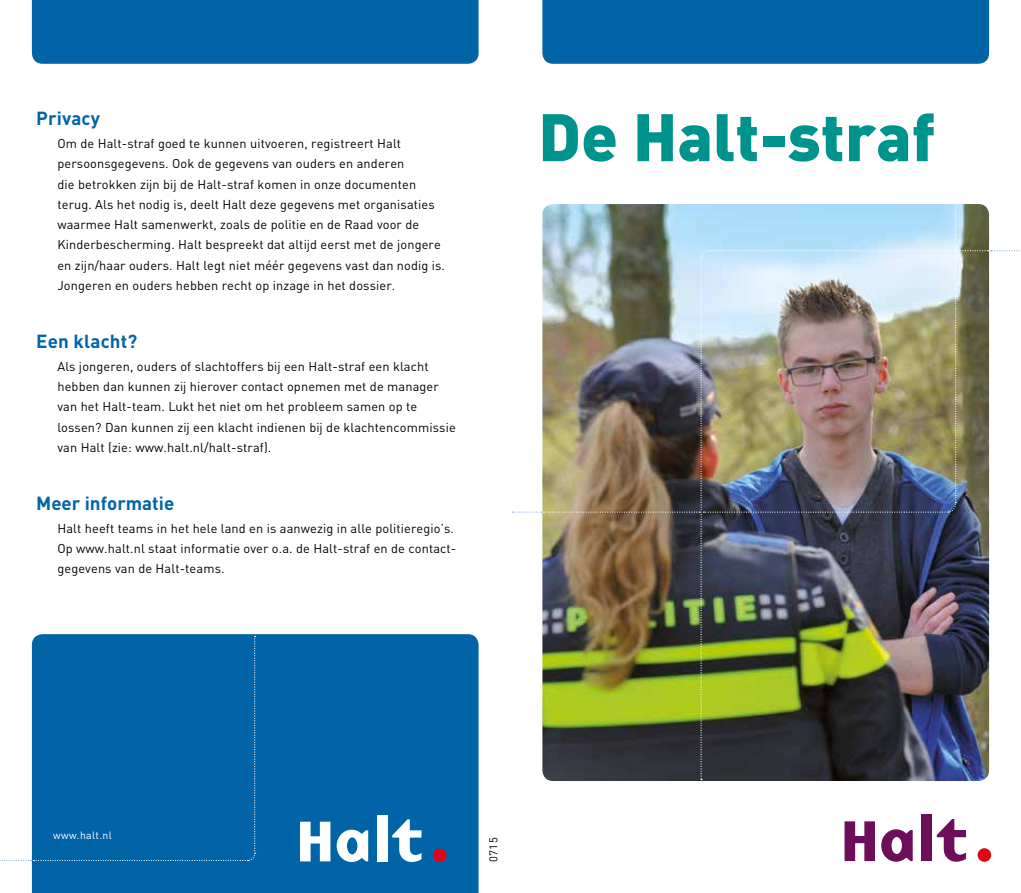
<style>
.page{position:relative;width:1021px;height:893px;background:#fff}
.page>*{position:absolute;margin:0;border:0;box-sizing:border-box;transform-origin:0 0}
.t1{font:900 66px "DIN Pro";color:#00928c}
.t2{font:700 18.75px "DIN";letter-spacing:.01em;color:#0064a7}
.t3{font:700 18.75px "DIN Pro";color:#0064a7}
.t4{font:12.75px/20.2px "DIN Pro";letter-spacing:.01em;color:#000}
.t5{font:11.25px "DIN Pro";color:#000}
.t6{font:10.5px "DIN Pro";letter-spacing:.03em;color:#fff}
</style>
<div class="page">
<div style="left:542px;top:0;width:447px;height:64px;background:#0064a7"></div>
<div style="left:32px;top:0;width:446px;height:64px;background:#0064a7"></div>
<svg style="left:844px;top:821px;width:31px;height:40px"></svg>
<svg style="left:881px;top:829px;width:31px;height:33px"></svg>
<div style="left:921px;top:815px;width:11px;height:46px;background:#6c0e5a"></div>
<svg style="left:936px;top:819px;width:30px;height:43px"></svg>
<div style="left:977px;top:848px;width:14px;height:14px;background:#dc0714;border-radius:50%"></div>
<div style="left:32px;top:634px;width:446px;height:259px;background:#0064a7"></div>
<svg style="left:300px;top:822px;width:30px;height:39px"></svg>
<svg style="left:337px;top:830px;width:31px;height:32px"></svg>
<div style="left:377px;top:815px;width:10px;height:46px;background:#fff"></div>
<svg style="left:392px;top:819px;width:29px;height:43px"></svg>
<div style="left:433px;top:848px;width:13px;height:14px;background:#dc0714;border-radius:50%"></div>
<svg style="left:0;top:636px;width:256px;height:226px;background:#2077b2"></svg>
<img style="left:512px;top:204px;width:508px;height:576px">
<h2 class="t2" style="left:36px;top:106px;width:65px">Privacy</h2>
<p class="t4" style="left:57px;top:132px;width:389px">Om de Halt-straf goed te kunnen uitvoeren, registreert Halt persoonsgegevens. Ook de gegevens van ouders en anderen<br>die betrokken zijn bij de Halt-straf komen in onze documenten terug. Als het nodig is, deelt Halt deze gegevens met organisaties waarmee Halt samenwerkt, zoals de politie en de Raad voor de Kinderbescherming. Halt bespreekt dat altijd eerst met de jongere en zijn/haar ouders. Halt legt niet méér gegevens vast dan nodig is.<br>Jongeren en ouders hebben recht op inzage in het dossier.</p>
<h2 class="t2" style="left:36px;top:329px;width:103px">Een klacht?</h2>
<p class="t4" style="left:57px;top:355px;width:400px">Als jongeren, ouders of slachtoffers bij een Halt-straf een klacht hebben dan kunnen zij hierover contact opnemen met de manager van het Halt-team. Lukt het niet om het probleem samen op te lossen? Dan kunnen zij een klacht indienen bij de klachtencommissie van Halt (zie: www.halt.nl/halt-straf).</p>
<h2 class="t3" style="left:36px;top:487px;width:140px">Meer informatie</h2>
<p class="t4" style="left:57px;top:517px;width:398px;text-align:justify">Halt heeft teams in het hele land en is aanwezig in alle politieregio’s.<br>Op www.halt.nl staat informatie over o.a. de Halt-straf en de contact&shy;gegevens van de Halt-teams.</p>
<h1 class="t1" style="left:538px;top:81px;width:398px">De Halt-straf</h1>
<p class="t6" style="left:53px;top:827px;width:60px">www.halt.nl</p>
<p class="t5" style="left:484px;top:862px;width:26px;rotate:-90deg">0715</p>
</div>
